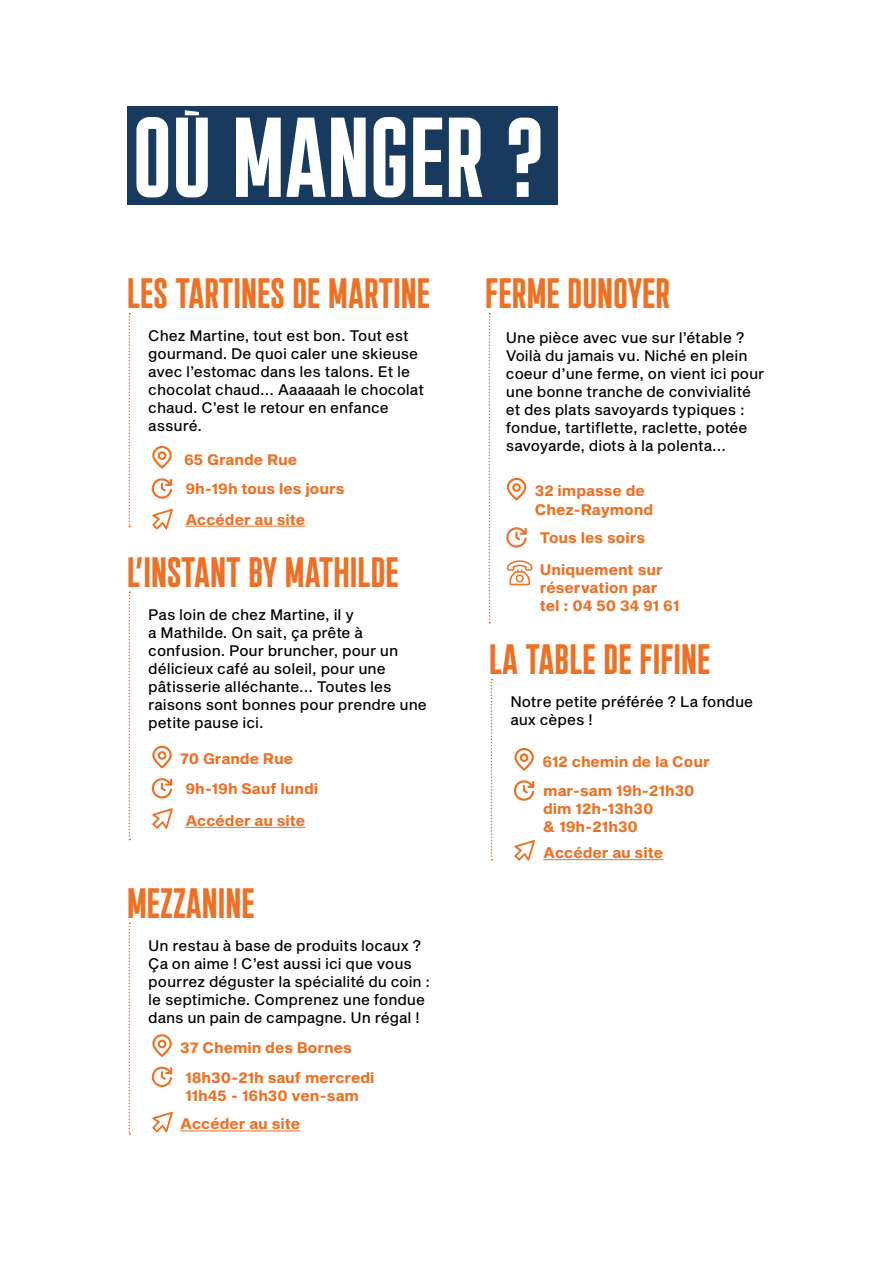
<style>
.page{position:relative;width:893px;height:1263px;background:#fff}
.page>*{position:absolute;margin:0;border:0;box-sizing:border-box;transform-origin:0 0}
.t1{font:700 113.25px "Plaak 42 Extracondensed";color:#fff}
.t2{font:700 42.6px "Plaak 42 Extracondensed";color:#ee7024}
.t3{font:15px/18px "Sequel Sans Roman Body";color:#000}
.t4{font:15px/18px "Sequel Sans Bold Body";color:#ed7024}
</style>
<div class="page">
<div style="left:127px;top:106px;width:430px;height:98px;background:#193a5f"></div>
<svg style="left:129px;top:313px;width:1px;height:214px"></svg>
<svg style="left:489px;top:313px;width:1px;height:310px"></svg>
<svg style="left:152px;top:446px;width:20px;height:23px"></svg>
<svg style="left:507px;top:478px;width:19px;height:23px"></svg>
<svg style="left:151px;top:478px;width:21px;height:21px"></svg>
<hr style="left:185px;top:526px;width:120px;height:1px;background:#ed7024">
<svg style="left:506px;top:527px;width:21px;height:21px"></svg>
<hr style="left:180px;top:1130px;width:120px;height:1px;background:#ed7024">
<svg style="left:129px;top:922px;width:1px;height:213px"></svg>
<svg style="left:152px;top:1034px;width:20px;height:23px"></svg>
<svg style="left:151px;top:1067px;width:21px;height:20px"></svg>
<svg style="left:152px;top:1112px;width:21px;height:20px"></svg>
<svg style="left:129px;top:591px;width:1px;height:249px"></svg>
<svg style="left:152px;top:746px;width:20px;height:22px"></svg>
<svg style="left:151px;top:778px;width:21px;height:20px"></svg>
<svg style="left:152px;top:808px;width:21px;height:21px"></svg>
<svg style="left:152px;top:509px;width:21px;height:20px"></svg>
<hr style="left:185px;top:827px;width:120px;height:1px;background:#ed7024">
<svg style="left:507px;top:560px;width:26px;height:25px"></svg>
<hr style="left:543px;top:859px;width:120px;height:1px;background:#ed7024">
<svg style="left:491px;top:679px;width:1px;height:182px"></svg>
<svg style="left:514px;top:748px;width:20px;height:23px"></svg>
<svg style="left:513px;top:780px;width:21px;height:21px"></svg>
<svg style="left:514px;top:840px;width:21px;height:21px"></svg>
<h1 class="t1" style="left:132px;top:105px;width:413px">OÙ MANGER ?</h1>
<h2 class="t2" style="left:127px;top:274px;width:305px">LES TARTINES DE MARTINE</h2>
<h2 class="t2" style="left:485px;top:274px;width:187px">FERME DUNOYER</h2>
<p class="t3" style="left:148px;top:327px;width:277px">Chez Martine, tout est bon. Tout est gourmand. De quoi caler une skieuse avec l’estomac dans les talons. Et le chocolat chaud... Aaaaaah le chocolat chaud. C’est le retour en enfance assuré.</p>
<p class="t3" style="left:506px;top:329px;width:260px">Une pièce avec vue sur l’étable ?<br>Voilà du jamais vu. Niché en plein coeur d’une ferme, on vient ici pour une bonne tranche de convivialité et des plats savoyards typiques : fondue, tartiflette, raclette, potée savoyarde, diots à la polenta...</p>
<p class="t4" style="left:184px;top:451px;width:115px">65 Grande Rue</p>
<p class="t4" style="left:185px;top:474px;width:161px;line-height:30.3px">9h-19h tous les jours<br>Accéder au site</p>
<h2 class="t2" style="left:127px;top:552px;width:273px">L’INSTANT BY MATHILDE</h2>
<p class="t3" style="left:148px;top:606px;width:280px">Pas loin de chez Martine, il y<br>a Mathilde. On sait, ça prête à confusion. Pour bruncher, pour un délicieux café au soleil, pour une pâtisserie alléchante... Toutes les raisons sont bonnes pour prendre une petite pause ici.</p>
<p class="t4" style="left:185px;top:745px;width:134px;line-height:29.7px;text-indent:-5px">70 Grande Rue<br>9h-19h Sauf lundi</p>
<p class="t4" style="left:185px;top:812px;width:121px">Accéder au site</p>
<h2 class="t2" style="left:127px;top:883px;width:129px">MEZZANINE</h2>
<p class="t3" style="left:148px;top:937px;width:283px">Un restau à base de produits locaux ?<br>Ça on aime ! C’est aussi ici que vous pourrez déguster la spécialité du coin : le septimiche. Comprenez une fondue dans un pain de campagne. Un régal !</p>
<p class="t4" style="left:180px;top:1039px;width:173px">37 Chemin des Bornes</p>
<p class="t4" style="left:185px;top:1069px;width:191px">18h30-21h sauf mercredi<br>11h45 - 16h30 ven-sam</p>
<p class="t4" style="left:180px;top:1116px;width:121px">Accéder au site</p>
<p class="t4" style="left:535px;top:483px;width:120px">32 impasse de<br>Chez-Raymond</p>
<p class="t4" style="left:540px;top:529px;width:107px">Tous les soirs</p>
<p class="t4" style="left:540px;top:561px;width:141px">Uniquement sur réservation par tel : 04 50 34 91 61</p>
<h2 class="t2" style="left:489px;top:640px;width:223px">LA TABLE DE FIFINE</h2>
<p class="t3" style="left:510px;top:693px;width:244px">Notre petite préférée ? La fondue aux cèpes !</p>
<p class="t4" style="left:542px;top:753px;width:169px">612 chemin de la Cour</p>
<p class="t4" style="left:543px;top:783px;width:153px">mar-sam 19h-21h30 dim 12h-13h30<br>&amp; 19h-21h30</p>
<p class="t4" style="left:543px;top:844px;width:121px">Accéder au site</p>
</div>
